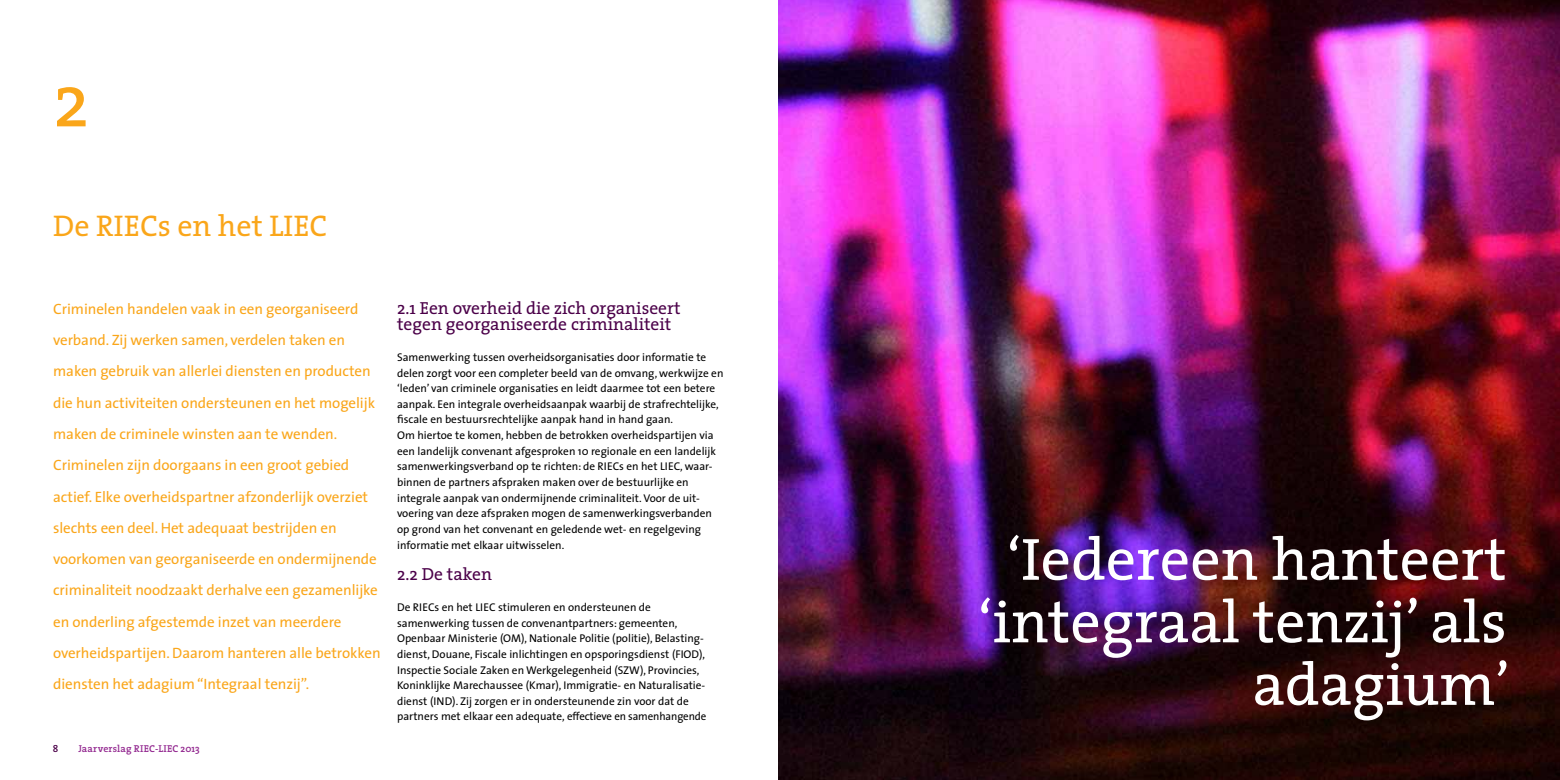
<style>
.page{position:relative;width:1560px;height:780px;background:#fff}
.page>*{position:absolute;margin:0;border:0;box-sizing:border-box;transform-origin:0 0}
.t1{font:75px "The Serif";color:#faa61a}
.t2{font:60px/62.5px "The Serif";color:#fff;text-align:right}
.t3{font:30px "The Serif";color:#faa61a}
.t4{font:17.5px/15.6px "The Serif";color:#4b0049}
.t5{font:15px/31.2px "The Sans";letter-spacing:-.005em;color:#faa61a}
.t6{font:11.25px/15.6px "The Sans";color:#000}
.t7{font:600 10px "The Serif";letter-spacing:.01em;color:#92278f}
.t8{font:600 10px "The Serif";color:#4b0049}
</style>
<div class="page">
<img style="left:778px;top:0;width:781px;height:780px">
<h1 class="t1" style="left:53px;top:39px;width:38px">2</h1>
<h3 class="t3" style="left:53px;top:201px;width:276px">De RIECs en het LIEC</h3>
<p class="t5" style="left:53px;top:293px;width:329px">Criminelen handelen vaak in een georganiseerd verband. Zij werken samen, verdelen taken en maken gebruik van allerlei diensten en producten die hun activiteiten ondersteunen en het mogelijk maken de criminele winsten aan te wenden.<br>Criminelen zijn doorgaans in een groot gebied actief. Elke overheidspartner afzonderlijk overziet slechts een deel. Het adequaat bestrijden en voorkomen van georganiseerde en ondermijnende criminaliteit noodzaakt derhalve een gezamenlijke en onderling afgestemde inzet van meerdere overheidspartijen. Daarom hanteren alle betrokken diensten het adagium “Integraal tenzij”.</p>
<p class="t8" style="left:53px;top:740px;width:7px">8</p>
<p class="t7" style="left:78px;top:740px;width:123px">Jaarverslag RIEC-LIEC 2013</p>
<h3 class="t4" style="left:397px;top:300px;width:285px">2.1 Een overheid die zich organiseert tegen georganiseerde criminaliteit</h3>
<p class="t6" style="left:397px;top:349px;width:328px">Samenwerking tussen overheidsorganisaties door informatie te delen zorgt voor een completer beeld van de omvang, werkwijze en ‘leden’ van criminele organisaties en leidt daarmee tot een betere aanpak. Een integrale overheidsaanpak waarbij de strafrechtelijke, fiscale en bestuursrechtelijke aanpak hand in hand gaan.<br>Om hiertoe te komen, hebben de betrokken overheidspartijen via een landelijk convenant afgesproken 10 regionale en een landelijk samenwerkingsverband op te richten: de RIECs en het LIEC, waar&shy;binnen de partners afspraken maken over de bestuurlijke en integrale aanpak van ondermijnende criminaliteit. Voor de uit&shy;voering van deze afspraken mogen de samenwerkingsverbanden op grond van het convenant en geledende wet- en regelgeving informatie met elkaar uitwisselen.</p>
<h3 class="t4" style="left:397px;top:565px;width:96px">2.2 De taken</h3>
<p class="t6" style="left:397px;top:599px;width:311px">De RIECs en het LIEC stimuleren en ondersteunen de samenwerking tussen de convenantpartners: gemeenten, Openbaar Ministerie (OM), Nationale Politie (politie), Belasting&shy;dienst, Douane, Fiscale inlichtingen en opsporingsdienst (FIOD), Inspectie Sociale Zaken en Werkgelegenheid (SZW), Provincies, Koninklijke Marechaussee (Kmar), Immigratie- en Naturalisatie&shy;dienst (IND). Zij zorgen er in ondersteunende zin voor dat de partners met elkaar een adequate, effectieve en samenhangende</p>
<h2 class="t2" style="left:977px;top:526px;width:533px">‘Iedereen hanteert ‘integraal tenzij’ als adagium’</h2>
</div>
